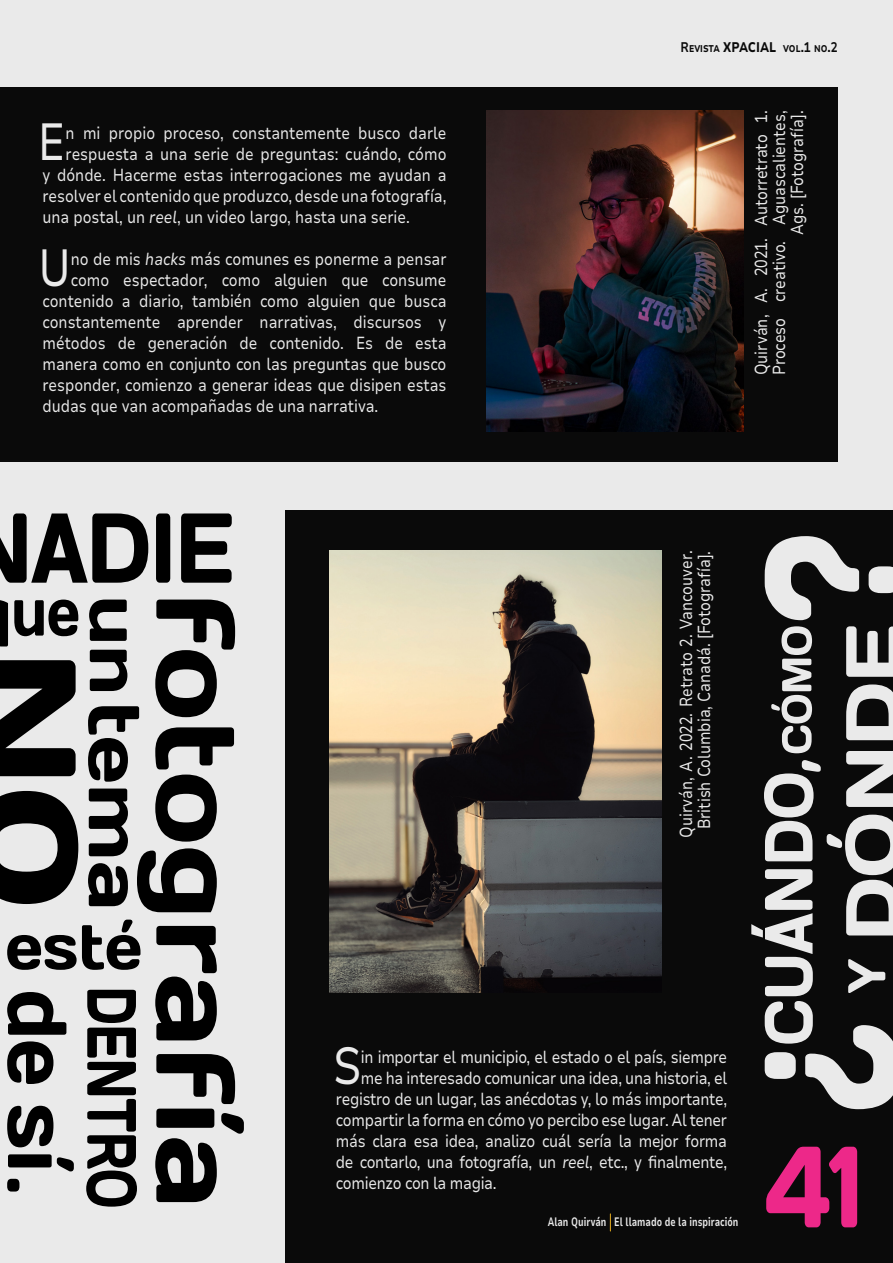
<style>
.page{position:relative;width:893px;height:1263px;background:#eaeaea}
.page>*{position:absolute;margin:0;border:0;box-sizing:border-box;transform-origin:0 0}
.t1{font:115.2px "Days One";color:#ed2889;scale:.75 1}
.t2{font:51.9px "Nunito Sans 7 pt";color:#eaeaea;scale:.82 1}
.t3{font:17.4px/18px "Nunito Sans 7 pt";color:#eaeaea;text-align:right;scale:.82 1}
.t4{font:17.4px "Nunito Sans 7 pt";letter-spacing:-.02em;color:#eaeaea;scale:.82 1}
.t5{font:700 12.15px "Nunito Sans 7 pt Condensed";color:#eaeaea;scale:.82 1}
.t6{font:800 9.75px "Nunito Sans 7 pt";color:#0a0a0a;scale:.82 1}
.s1{font-style:italic}
.s2{font-weight:700;font-size:13.95px}
.s3{font-size:13.95px}
</style>
<div class="page">
<div style="left:0;top:87px;width:838px;height:374px;background:#0a0a0a"></div>
<img style="left:487px;top:111px;width:257px;height:321px">
<div style="left:286px;top:510px;width:607px;height:753px;background:#0a0a0a"></div>
<img style="left:330px;top:551px;width:331px;height:442px">
<svg style="left:765px;top:536px;width:128px;height:84px"></svg>
<svg style="left:751px;top:626px;width:142px;height:483px"></svg>
<svg style="left:0;top:513px;width:232px;height:70px"></svg>
<svg style="left:139px;top:599px;width:105px;height:603px"></svg>
<svg style="left:89px;top:599px;width:38px;height:92px"></svg>
<svg style="left:88px;top:706px;width:51px;height:200px"></svg>
<svg style="left:0;top:599px;width:78px;height:47px"></svg>
<svg style="left:0;top:660px;width:78px;height:244px"></svg>
<svg style="left:7px;top:919px;width:133px;height:51px"></svg>
<svg style="left:7px;top:992px;width:59px;height:92px"></svg>
<svg style="left:7px;top:1106px;width:67px;height:65px"></svg>
<svg style="left:86px;top:990px;width:51px;height:216px"></svg>
<svg style="left:7px;top:1179px;width:12px;height:12px"></svg>
<svg style="left:610px;top:1214px;width:1px;height:17px"></svg>
<h2 class="t2" style="left:38px;top:106px;width:35px">E</h2>
<p class="t3" style="left:66px;top:124px;width:466px">n mi propio proceso, constantemente busco darle</p>
<p class="t3" style="left:66px;top:145px;width:466px">respuesta a una serie de preguntas: cuándo, cómo</p>
<p class="t3" style="left:43px;top:166px;width:494px">y dónde. Hacerme estas interrogaciones me ayudan a</p>
<p class="t3" style="left:43px;top:187px;width:494px">resolver el contenido que produzco, desde una fotografía,</p>
<p class="t3" style="left:43px;top:208px;width:449px">una postal, un <span class="s1">reel</span>, un video largo, hasta una serie.</p>
<h2 class="t2" style="left:38px;top:232px;width:41px">U</h2>
<p class="t3" style="left:71px;top:250px;width:460px">no de mis <span class="s1">hacks</span> más comunes es ponerme a pensar</p>
<p class="t3" style="left:71px;top:271px;width:460px">como espectador, como alguien que consume</p>
<p class="t3" style="left:43px;top:292px;width:494px">contenido a diario, también como alguien que busca</p>
<p class="t3" style="left:43px;top:313px;width:494px">constantemente aprender narrativas, discursos y</p>
<p class="t3" style="left:43px;top:334px;width:494px">métodos de generación de contenido. Es de esta</p>
<p class="t3" style="left:43px;top:355px;width:494px">manera como en conjunto con las preguntas que busco</p>
<p class="t3" style="left:43px;top:376px;width:494px">responder, comienzo a generar ideas que disipen estas</p>
<p class="t3" style="left:43px;top:397px;width:411px">dudas que van acompañadas de una narrativa.</p>
<p class="t6" style="left:681px;top:42px;width:193px"><span class="s2">R</span>EVISTA <span class="s3">XPACIAL</span> VOL<span class="s2">.1</span> NO<span class="s2">.2</span></p>
<p class="t3" style="left:752px;top:375px;width:324px;rotate:-90deg">Quirván, A. 2021. Autorretrato 1.<br>Proceso creativo. Aguascalientes,<br>Ags. [Fotografía].</p>
<p class="t3" style="left:677px;top:838px;width:352px;text-align:center;rotate:-90deg">Quirván, A. 2022. Retrato 2. Vancouver.<br>British Columbia, Canadá. [Fotografía].</p>
<h2 class="t2" style="left:333px;top:1030px;width:36px">S</h2>
<p class="t4" style="left:361px;top:1045px;width:448px">in importar el municipio, el estado o el país, siempre</p>
<p class="t4" style="left:361px;top:1066px;width:448px">me ha interesado comunicar una idea, una historia, el</p>
<p class="t4" style="left:336px;top:1087px;width:479px">registro de un lugar, las anécdotas y, lo más importante,</p>
<p class="t4" style="left:336px;top:1108px;width:479px">compartir la forma en cómo yo percibo ese lugar. Al tener</p>
<p class="t4" style="left:336px;top:1129px;width:478px">más clara esa idea, analizo cuál sería la mejor forma</p>
<p class="t4" style="left:336px;top:1150px;width:479px">de contarlo, una fotografía, un <span class="s1">reel</span>, etc., y finalmente,</p>
<p class="t4" style="left:336px;top:1171px;width:197px">comienzo con la magia.</p>
<p class="t5" style="left:548px;top:1213px;width:234px">Alan Quirván El llamado de la inspiración</p>
<h1 class="t1" style="left:765px;top:1112px;width:132px">41</h1>
</div>
